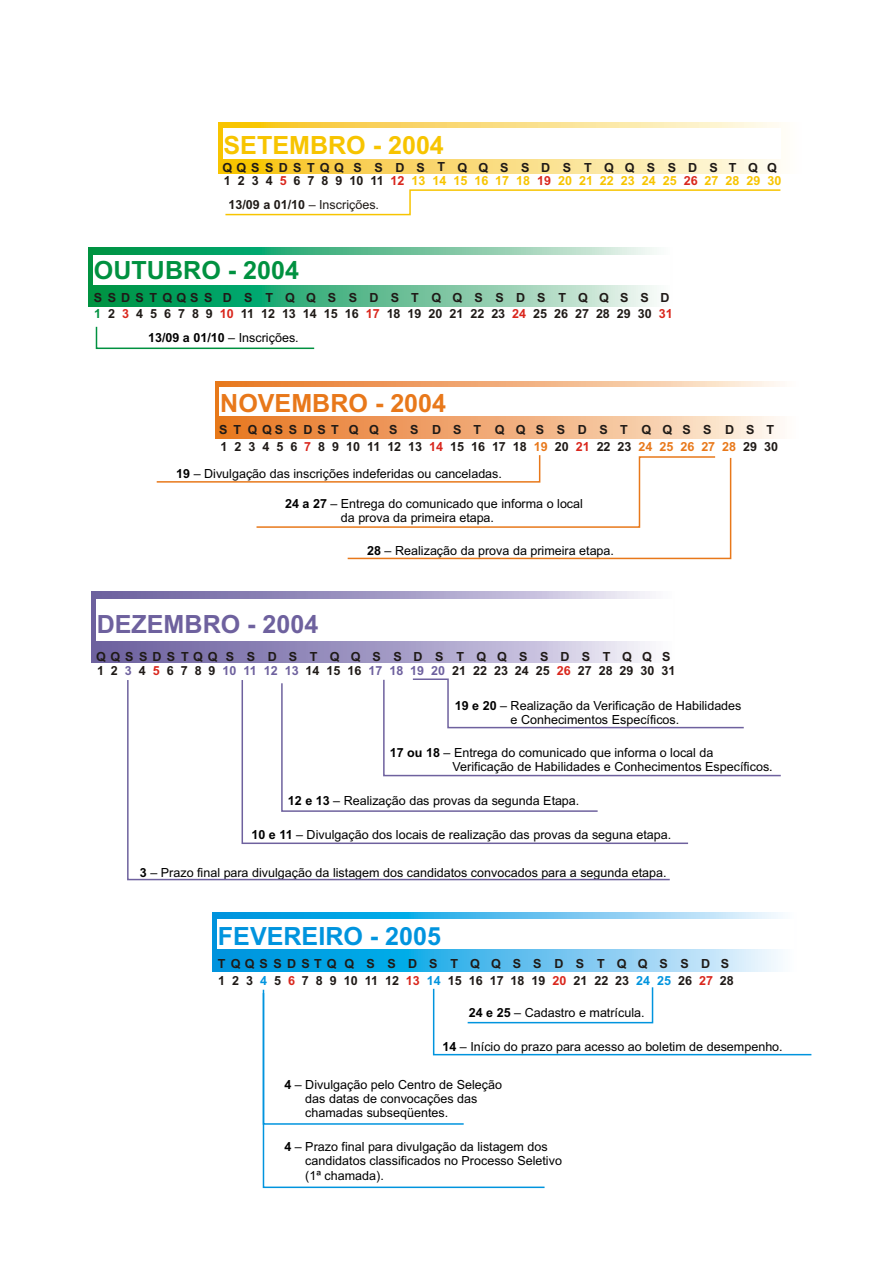
<style>
.page{position:relative;width:894px;height:1263px;background:#fff}
.page>*{position:absolute;margin:0;border:0;box-sizing:border-box;transform-origin:0 0}
.t1{font:700 25.05px "Arial";color:#0094de}
.t2{font:700 25.05px "Arial";color:#f7c400}
.t3{font:700 25.05px "Arial";color:#e8781a}
.t4{font:700 25.05px "Arial";color:#6e619e}
.t5{font:700 25.05px "Arial";color:#009140}
.t6{font:12.6px/14px "Arial";color:#000}
.t7{font:700 12.6px/15.1px "Arial";color:#1f1a17}
.t8{font:700 12.6px/24px "Arial";color:#f7c400}
.s1{color:#1f1a17}
.s2{color:#d9261c}
.s3{font-weight:400;color:#1f1a17}
.s4{color:#009140}
.s5{font-weight:700}
.s6{font-weight:700;color:#1f1a17}
.s7{font-weight:700;color:#d9261c}
.s8{font-weight:700;color:#e8781a}
.s9{color:#6e619e}
.s10{color:#0094de}
</style>
<div class="page">
<img style="left:219px;top:122px;width:562px;height:52px">
<div style="left:223px;top:128px;width:557px;height:31px;background:#fff"></div>
<svg style="left:225px;top:189px;width:556px;height:27px"></svg>
<img style="left:89px;top:248px;width:568px;height:58px">
<div style="left:93px;top:255px;width:577px;height:29px;background:#fff"></div>
<svg style="left:95px;top:326px;width:220px;height:24px"></svg>
<img style="left:215px;top:382px;width:565px;height:56px">
<div style="left:220px;top:387px;width:585px;height:29px;background:#fff"></div>
<svg style="left:156px;top:455px;width:576px;height:105px"></svg>
<img style="left:92px;top:592px;width:558px;height:71px">
<div style="left:96px;top:599px;width:576px;height:42px;background:#fff"></div>
<svg style="left:127px;top:680px;width:543px;height:201px"></svg>
<svg style="left:241px;top:680px;width:448px;height:165px"></svg>
<svg style="left:280px;top:678px;width:501px;height:135px"></svg>
<img style="left:213px;top:913px;width:568px;height:58px">
<div style="left:217px;top:919px;width:577px;height:30px;background:#fff"></div>
<svg style="left:262px;top:1125px;width:283px;height:64px"></svg>
<svg style="left:262px;top:987px;width:550px;height:138px"></svg>
<h1 class="t2" style="left:224px;top:136px;width:222px">SETEMBRO - 2004</h1>
<p class="t8" style="left:228px;top:170px;width:554px;text-indent:-5px"><span class="s1">1 2 3 4</span> <span class="s2">5</span> <span class="s1">6 7 8 9 10 11</span> <span class="s2">12</span> 13 14 15 16 17 18 <span class="s2">19</span> 20 21 22 23 24 25 <span class="s2">26</span> 27 28 29 30<br><span class="s1">13/09 a 01/10</span> <span class="s3">– Inscrições.</span></p>
<p class="t7" style="left:222px;top:161px;width:556px">QQS SD ST Q Q S S D S T Q Q S S D S T Q Q S S D S T Q Q</p>
<h1 class="t5" style="left:94px;top:261px;width:207px">OUTUBRO - 2004</h1>
<p class="t7" style="left:94px;top:292px;width:120px">S SD ST QQS S</p>
<p class="t7" style="left:94px;top:292px;width:580px;text-indent:129px">D S T Q Q S S D S T Q Q S S D S T Q Q S<br><span class="s4">1</span> 2 <span class="s2">3</span> 4 5 6 7 8 9 <span class="s2">10</span> 11 12 13 14 15 16 <span class="s2">17</span> 18 19 20 21 22 23 <span class="s2">24</span> 25 26 27 28 29 30 <span class="s2">31</span></p>
<p class="t6" style="left:148px;top:332px;width:152px"><span class="s5">13/09 a 01/10</span> – Inscrições.</p>
<p class="t7" style="left:640px;top:292px;width:31px">S D</p>
<h1 class="t3" style="left:220px;top:394px;width:227px">NOVEMBRO - 2004</h1>
<p class="t6" style="left:176px;top:434px;width:603px;line-height:27.5px;text-indent:44px"><span class="s6">1 2 3 4 5 6</span> <span class="s7">7</span> <span class="s6">8 9 10 11 12 13</span> <span class="s7">14</span> <span class="s6">15 16 17 18</span> <span class="s8">19</span> <span class="s6">20</span> <span class="s7">21</span> <span class="s6">22 23</span> <span class="s8">24 25 26 27 28</span> <span class="s6">29 30<br></span><span class="s5">19</span> – Divulgação das inscrições indeferidas ou canceladas.</p>
<p class="t7" style="left:219px;top:424px;width:557px">ST Q QSSD S T Q Q S S D S T Q Q S S D S T Q Q S S D S T</p>
<p class="t6" style="left:341px;top:498px;width:244px;text-indent:-56px"><span class="s5">24 a 27</span> – Entrega do comunicado que informa o local da prova da primeira etapa.</p>
<p class="t6" style="left:367px;top:544px;width:248px"><span class="s5">28</span> – Realização da prova da primeira etapa.</p>
<h1 class="t4" style="left:97px;top:615px;width:223px">DEZEMBRO - 2004</h1>
<p class="t7" style="left:97px;top:665px;width:580px">1 2 <span class="s9">3</span> 4 <span class="s2">5</span> 6 7 8 9 <span class="s9">10 11 12 13</span> 14 15 16 <span class="s9">17 18 19 20</span> 21 22 23 24 25 <span class="s2">26</span> 27 28 29 30 31</p>
<p class="t7" style="left:96px;top:650px;width:576px">QQS SD ST QQ S S D S T Q Q S S D S T Q Q S S D S T Q Q S</p>
<p class="t6" style="left:455px;top:699px;width:288px;text-align:center"><span class="s5">19 e 20</span> – Realização da Verificação de Habilidades e Conhecimentos Específicos.</p>
<p class="t6" style="left:453px;top:747px;width:322px;text-indent:-63px"><span class="s5">17 ou 18</span> – Entrega do comunicado que informa o local da<br>Verificação de Habilidades e Conhecimentos Específicos.</p>
<p class="t6" style="left:288px;top:795px;width:293px"><span class="s5">12 e 13</span> – Realização das provas da segunda Etapa.</p>
<p class="t6" style="left:252px;top:828px;width:421px"><span class="s5">10 e 11</span> – Divulgação dos locais de realização das provas da seguna etapa.</p>
<p class="t6" style="left:140px;top:866px;width:528px"><span class="s5">3</span> – Prazo final para divulgação da listagem dos candidatos convocados para a segunda etapa.</p>
<h1 class="t1" style="left:218px;top:927px;width:225px">FEVEREIRO - 2005</h1>
<p class="t7" style="left:218px;top:974px;width:517px">1 2 3 <span class="s10">4</span> 5 <span class="s2">6</span> 7 8 9 10 11 12 <span class="s2">13</span> <span class="s10">14</span> 15 16 17 18 19 <span class="s2">20</span> 21 22 23 <span class="s10">24 25</span> 26 <span class="s2">27</span> 28</p>
<p class="t7" style="left:218px;top:958px;width:513px">T QQS SD ST Q Q S S D S T Q Q S S D S T Q Q S S D S</p>
<p class="t6" style="left:469px;top:1007px;width:177px"><span class="s5">24 e 25</span> – Cadastro e matrícula.</p>
<p class="t6" style="left:442px;top:1041px;width:342px"><span class="s5">14</span> – Início do prazo para acesso ao boletim de desempenho.</p>
<p class="t6" style="left:305px;top:1079px;width:198px;text-indent:-21px"><span class="s5">4</span> – Divulgação pelo Centro de Seleção das datas de convocações das chamadas subseqüentes.</p>
<p class="t6" style="left:305px;top:1141px;width:258px;text-indent:-21px"><span class="s5">4</span> – Prazo final para divulgação da listagem dos candidatos classificados no Processo Seletivo (1ª chamada).</p>
</div>
